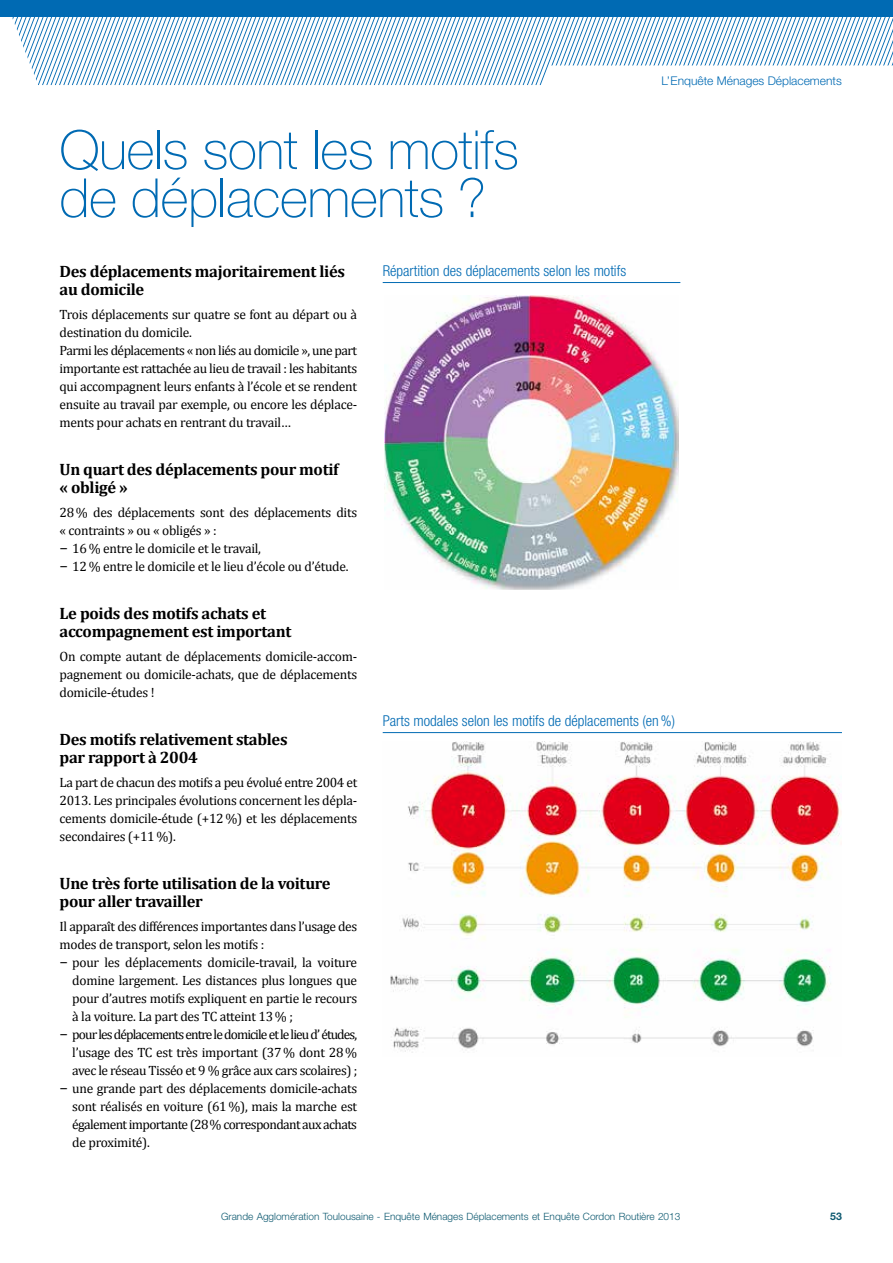
<style>
.page{position:relative;width:893px;height:1263px;background:#fff}
.page>*{position:absolute;margin:0;border:0;box-sizing:border-box;transform-origin:0 0}
.t1{font:100 54px/48px "Helvetica Neue LT Std";letter-spacing:-.01em;color:#006ab3}
.t2{font:700 16.5px/18px "Cambria";letter-spacing:-.02em;color:#000}
.t3{font:300 condensed 15px "Helvetica Neue LT Std";color:#006ab3}
.t4{font:13.5px/18px "Cambria";letter-spacing:-.02em;color:#000;text-align:justify}
.t5{font:300 12px "Helvetica Neue LT Std";color:#006ab3}
.t6{font:700 10.5px "Helvetica Neue LT Std";color:#0d5970}
.t7{font:300 10.05px "Helvetica Neue LT Std";color:#0d5970}
.s1{font-family:"Verdana"}
</style>
<div class="page">
<svg style="left:12px;top:17px;width:881px;height:69px"></svg>
<div style="left:0;top:0;width:893px;height:17px;background:#006ab3"></div>
<img style="left:384px;top:295px;width:295px;height:294px">
<img style="left:390px;top:742px;width:451px;height:311px">
<hr style="left:383px;top:282px;width:297px;height:1px;background:#006ab3">
<hr style="left:383px;top:732px;width:459px;height:1px;background:#006ab3">
<h1 class="t1" style="left:60px;top:126px;width:461px">Quels sont les motifs de déplacements ?</h1>
<p class="t5" style="left:661px;top:73px;width:182px">L’Enquête Ménages Déplacements</p>
<p class="t2" style="left:60px;top:262px;width:287px">Des déplacements majoritairement liés au domicile</p>
<p class="t4" style="left:60px;top:305px;width:299px;text-align:left">Trois déplacements sur quatre se font au départ ou à destination du domicile.<br>Parmi les déplacements « non liés au domicile », une part importante est rattachée au lieu de travail : les habitants qui accompagnent leurs enfants à l’école et se rendent ensuite au travail par exemple, ou encore les déplace&shy;ments pour achats en rentrant du travail…</p>
<p class="t2" style="left:60px;top:460px;width:281px">Un quart des déplacements pour motif « obligé »</p>
<p class="t4" style="left:60px;top:503px;width:299px">28 % des déplacements sont des déplacements dits « contraints » ou « obligés » :</p>
<p class="t4" style="left:60px;top:539px;width:203px"><span class="s1">–</span> 16 % entre le domicile et le travail,</p>
<p class="t4" style="left:60px;top:557px;width:290px"><span class="s1">–</span> 12 % entre le domicile et le lieu d’école ou d’étude.</p>
<p class="t2" style="left:60px;top:604px;width:233px">Le poids des motifs achats et accompagnement est important</p>
<p class="t4" style="left:60px;top:647px;width:299px">On compte autant de déplacements domicile-accom&shy;pagnement ou domicile-achats, que de déplacements domicile-études !</p>
<p class="t2" style="left:60px;top:730px;width:230px">Des motifs relativement stables par rapport à 2004</p>
<p class="t4" style="left:60px;top:773px;width:299px">La part de chacun des motifs a peu évolué entre 2004 et 2013. Les principales évolutions concernent les dépla&shy;cements domicile-étude (+12 %) et les déplacements secondaires (+11 %).</p>
<p class="t2" style="left:60px;top:874px;width:273px">Une très forte utilisation de la voiture pour aller travailler</p>
<p class="t4" style="left:60px;top:917px;width:299px">Il apparaît des différences importantes dans l’usage des modes de transport, selon les motifs :</p>
<p class="t4" style="left:72px;top:953px;width:286px;text-indent:-13px"><span class="s1">–</span> pour les déplacements domicile-travail, la voiture domine largement. Les distances plus longues que pour d’autres motifs expliquent en partie le recours à la voiture. La part des TC atteint 13 % ;</p>
<p class="t4" style="left:72px;top:1025px;width:286px;text-indent:-13px"><span class="s1">–</span> pour les déplacements entre le domicile et le lieu d’études, l’usage des TC est très important (37 % dont 28 % avec le réseau Tisséo et 9 % grâce aux cars scolaires) ;</p>
<p class="t4" style="left:72px;top:1079px;width:286px;text-indent:-13px"><span class="s1">–</span> une grande part des déplacements domicile-achats sont réalisés en voiture (61 %), mais la marche est également importante (28 % correspondant aux achats de proximité).</p>
<p class="t3" style="left:383px;top:262px;width:245px">Répartition des déplacements selon les motifs</p>
<p class="t3" style="left:383px;top:712px;width:294px">Parts modales selon les motifs de déplacements (en%)</p>
<p class="t7" style="left:221px;top:1211px;width:461px">Grande Agglomération Toulousaine - Enquête Ménages Déplacements et Enquête Cordon Routière 2013</p>
<p class="t6" style="left:830px;top:1210px;width:13px">53</p>
</div>
